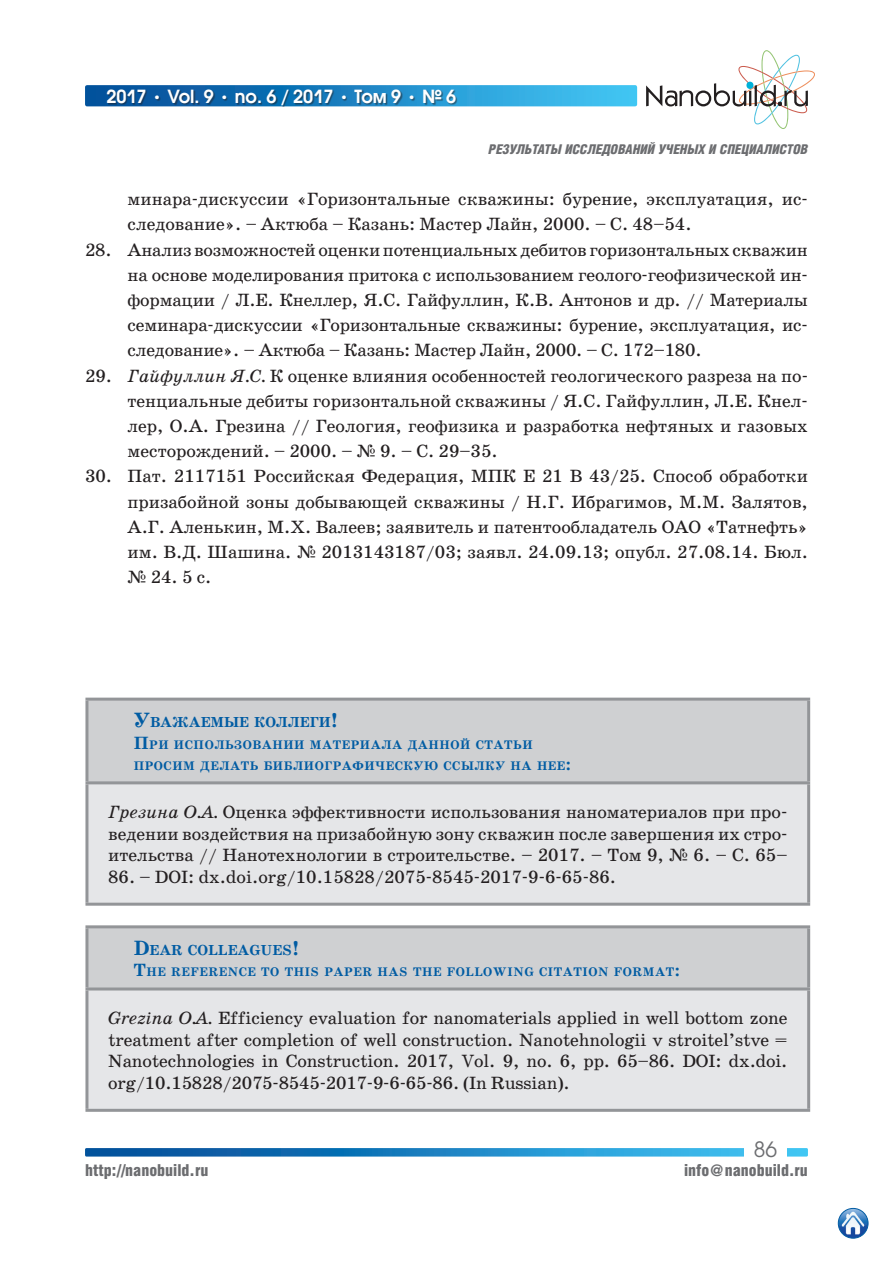
<style>
.page{position:relative;width:893px;height:1263px;background:#fff}
.page>*{position:absolute;margin:0;border:0;box-sizing:border-box;transform-origin:0 0}
.t1{font:21px "Avant Garde Gothic C";color:#6c6d70}
.t2{font:18px/25.2px "School Book C";color:#231f20;text-align:justify}
.t3{font:600 18px "Avant Garde Gothic C";color:#fff}
.t4{font:900 16.5px "Helios Cond";color:#6c6d70}
.t5{font:700 14.7px "School Book C";color:#015ca3}
.t6{font:italic 900 13.5px "Helios Cond";color:#6c6d70}
.t7{font:700 12.6px/21.6px "School Book C";letter-spacing:.045em;color:#015ca3}
.s1{font-family:"School Book C";font-weight:700}
.s2{font-style:italic}
.s3{font-size:21px}
.s4{font-size:18px}
</style>
<div class="page">
<svg style="left:85px;top:1148px;width:723px;height:8px"></svg>
<div style="left:744px;top:1137px;width:43px;height:19px;background:#fff"></div>
<div style="left:85px;top:85px;width:552px;height:21px;background:linear-gradient(to right,#004694,#42c8f6);border-radius:2px"></div>
<div style="left:108px;top:90px;width:349px;height:17px;background:#231f20;opacity:.5"></div>
<svg style="left:646px;top:50px;width:169px;height:79px"></svg>
<img style="left:838px;top:1208px;width:30px;height:30px;border-radius:15px">
<div style="left:838px;top:1208px;width:30px;height:30px;border:1px solid #015ca3;border-radius:50%"></div>
<div style="left:88px;top:701px;width:719px;height:80px;background:#cfd0d2"></div>
<svg style="left:88px;top:784px;width:719px;height:325px;fill:#e5e6e8"></svg>
<hr style="left:85px;top:698px;width:725px;height:3px;background:#939598">
<hr style="left:85px;top:701px;width:3px;height:80px;background:#939598">
<hr style="left:807px;top:701px;width:3px;height:80px;background:#939598">
<hr style="left:85px;top:781px;width:725px;height:3px;background:#939598">
<hr style="left:85px;top:784px;width:3px;height:119px;background:#939598">
<hr style="left:807px;top:784px;width:3px;height:119px;background:#939598">
<hr style="left:85px;top:903px;width:725px;height:3px;background:#939598">
<hr style="left:85px;top:925px;width:725px;height:3px;background:#939598">
<hr style="left:85px;top:928px;width:3px;height:59px;background:#939598">
<hr style="left:807px;top:928px;width:3px;height:59px;background:#939598">
<hr style="left:85px;top:987px;width:725px;height:3px;background:#939598">
<hr style="left:85px;top:990px;width:3px;height:119px;background:#939598">
<hr style="left:807px;top:990px;width:3px;height:119px;background:#939598">
<hr style="left:85px;top:1109px;width:725px;height:3px;background:#939598">
<p class="t3" style="left:106px;top:85px;width:351px">2017 <span class="s1">•</span> Vol. 9 <span class="s1">•</span> no. 6 / 2017 <span class="s1">•</span> Том 9 <span class="s1">•</span> № 6</p>
<p class="t6" style="left:489px;top:142px;width:321px">РЕЗУЛЬТАТЫ ИССЛЕДОВАНИЙ УЧЕНЫХ И СПЕЦИАЛИСТОВ</p>
<p class="t2" style="left:128px;top:187px;width:682px">минара-дискуссии «Горизонтальные скважины: бурение, эксплуатация, ис&shy;следование». – Актюба – Казань: Мастер Лайн, 2000. – С. 48–54.</p>
<p class="t2" style="left:128px;top:237px;width:682px;text-indent:-43px">28. Анализ возможностей оценки потенциальных дебитов горизонтальных скважин на основе моделирования притока с использованием геолого-геофизической ин&shy;формации / Л.Е. Кнеллер, Я.С. Гайфуллин, К.В. Антонов и др. // Материалы семинара-дискуссии «Горизонтальные скважины: бурение, эксплуатация, ис&shy;следование». – Актюба – Казань: Мастер Лайн, 2000. – С. 172–180.</p>
<p class="t2" style="left:128px;top:363px;width:682px;text-indent:-43px">29. <span class="s2">Гайфуллин Я.С.</span> К оценке влияния особенностей геологического разреза на по&shy;тенциальные дебиты горизонтальной скважины / Я.С. Гайфуллин, Л.Е. Кнел&shy;лер, О.А. Грезина // Геология, геофизика и разработка нефтяных и газовых месторождений. – 2000. – № 9. – С. 29–35.</p>
<p class="t2" style="left:128px;top:464px;width:682px;text-indent:-43px">30. Пат. 2117151 Российская Федерация, МПК Е 21 В 43/25. Способ обработки призабойной зоны добывающей скважины / Н.Г. Ибрагимов, М.М. Залятов, А.Г. Аленькин, М.Х. Валеев; заявитель и патентообладатель ОАО «Татнефть» им. В.Д. Шашина. № 2013143187/03; заявл. 24.09.13; опубл. 27.08.14. Бюл. № 24. 5 с.</p>
<p class="t5" style="left:134px;top:714px;width:206px"><span class="s3">У</span>ВАЖАЕМЫЕ КОЛЛЕГИ<span class="s3">!</span></p>
<p class="t7" style="left:134px;top:734px;width:439px"><span class="s4">П</span>РИ ИСПОЛЬЗОВАНИИ МАТЕРИАЛА ДАННОЙ СТАТЬИ<br>ПРОСИМ ДЕЛАТЬ БИБЛИОГРАФИЧЕСКУЮ ССЫЛКУ НА НЕЕ<span class="s4">:</span></p>
<p class="t2" style="left:108px;top:801px;width:681px;line-height:21.6px"><span class="s2">Грезина О.А.</span> Оценка эффективности использования наноматериалов при про&shy;ведении воздействия на призабойную зону скважин после завершения их стро&shy;ительства // Нанотехнологии в строительстве. – 2017. – Том 9, № 6. – С. 65–</p>
<p class="t2" style="left:108px;top:864px;width:509px">86. – DOI: dx.doi.org/10.15828/2075-8545-2017-9-6-65-86.</p>
<p class="t5" style="left:134px;top:942px;width:167px"><span class="s3">D</span>EAR COLLEAGUES<span class="s3">!</span></p>
<p class="t7" style="left:134px;top:962px;width:548px"><span class="s4">T</span>HE REFERENCE TO THIS PAPER HAS THE FOLLOWING CITATION FORMAT<span class="s4">:</span></p>
<p class="t2" style="left:108px;top:1007px;width:681px;line-height:21.6px"><span class="s2">Grezina O.A.</span> Efficiency evaluation for nanomaterials applied in well bottom zone treatment after completion of well construction. Nanotehnologii v stroitel’stve = Nanotechnologies in Construction. 2017, Vol. 9, no. 6, pp. 65–86. DOI: dx.doi. org/10.15828/2075-8545-2017-9-6-65-86. (In Russian).</p>
<p class="t1" style="left:754px;top:1136px;width:25px">86</p>
<p class="t4" style="left:85px;top:1161px;width:125px">http://nanobuild.ru</p>
<p class="t4" style="left:684px;top:1161px;width:125px">info@nanobuild.ru</p>
</div>
